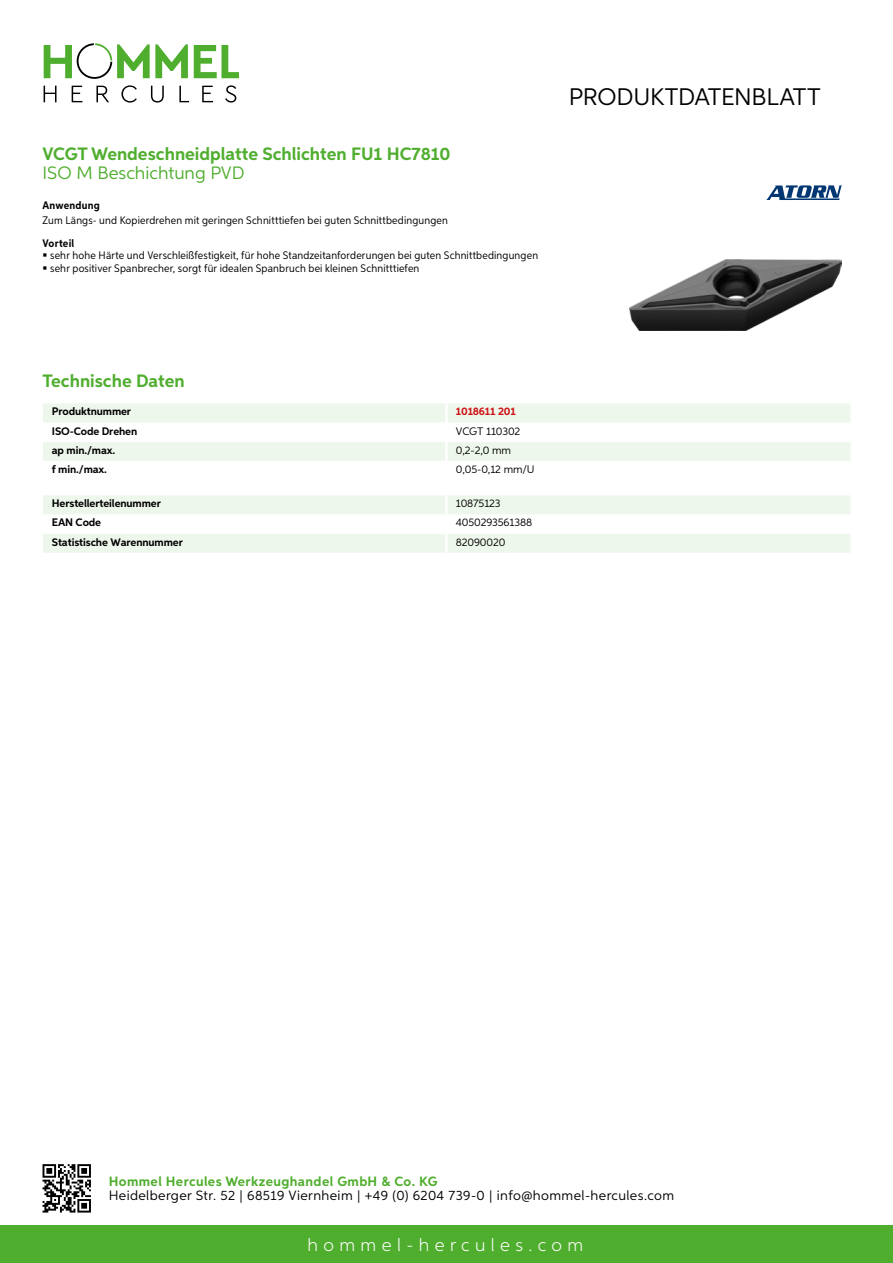
<style>
.page{position:relative;width:893px;height:1263px;background:#fff}
.page>*{position:absolute;margin:0;border:0;box-sizing:border-box;transform-origin:0 0}
.t1{font:24px "Aspira";letter-spacing:-.01em;color:#000}
.t2{font:700 18px "Aspira";color:#50ae2f}
.t3{font:300 18px "Aspira";letter-spacing:.3em;color:#fff}
.t4{font:18px "Aspira";color:#50ae2f}
.t5{font:13.5px "Aspira";letter-spacing:.03em;color:#000}
.t6{font:700 13.5px "Aspira";letter-spacing:.03em;color:#50ae2f}
.t7{font:10.95px/12.8px "Aspira Nar";letter-spacing:.015em;color:#000}
.t8{font:700 10.95px "Aspira";letter-spacing:-.01em;color:#000}
.t9{font:10.95px "Aspira";letter-spacing:-.01em;color:#000}
.t10{font:700 10.95px "Aspira Nar";letter-spacing:.02em;color:#000}
.t11{font:700 10.95px "Aspira";letter-spacing:-.01em;color:#cd1013}
</style>
<div class="page">
<div style="left:0;top:1226px;width:893px;height:37px;background:#50ae2f"></div>
<svg style="left:43px;top:1164px;width:48px;height:48px"></svg>
<svg style="left:194px;top:45px;width:45px;height:33px"></svg>
<svg style="left:44px;top:43px;width:144px;height:36px"></svg>
<svg style="left:44px;top:86px;width:13px;height:16px"></svg>
<svg style="left:72px;top:86px;width:10px;height:16px"></svg>
<svg style="left:96px;top:86px;width:13px;height:16px"></svg>
<svg style="left:121px;top:85px;width:16px;height:18px"></svg>
<svg style="left:151px;top:86px;width:13px;height:17px"></svg>
<svg style="left:179px;top:86px;width:10px;height:16px"></svg>
<svg style="left:202px;top:86px;width:11px;height:16px"></svg>
<svg style="left:225px;top:85px;width:11px;height:18px"></svg>
<div style="left:43px;top:403px;width:807px;height:19px;background:#eef7eb"></div>
<div style="left:43px;top:442px;width:807px;height:19px;background:#eef7eb"></div>
<hr style="left:445px;top:403px;width:3px;height:20px;background:#fff">
<hr style="left:445px;top:442px;width:3px;height:19px;background:#fff">
<svg style="left:43px;top:495px;width:807px;height:58px"></svg>
<hr style="left:445px;top:534px;width:3px;height:19px;background:#fff">
<img style="left:629px;top:259px;width:213px;height:72px">
<svg style="left:766px;top:185px;width:76px;height:15px"></svg>
<h2 class="t2" style="left:43px;top:142px;width:410px">VCGT Wendeschneidplatte Schlichten FU1 HC7810</h2>
<h2 class="t4" style="left:43px;top:162px;width:201px">ISO M Beschichtung PVD</h2>
<p class="t10" style="left:43px;top:199px;width:59px">Anwendung</p>
<p class="t7" style="left:43px;top:214px;width:407px">Zum Längs- und Kopierdrehen mit geringen Schnitttiefen bei guten Schnittbedingungen</p>
<p class="t10" style="left:43px;top:236px;width:33px">Vorteil</p>
<p class="t7" style="left:50px;top:249px;width:489px">sehr hohe Härte und Verschleißfestigkeit, für hohe Standzeitanforderungen bei guten Schnittbedingungen sehr positiver Spanbrecher, sorgt für idealen Spanbruch bei kleinen Schnitttiefen</p>
<h1 class="t1" style="left:569px;top:82px;width:253px">Produktdatenblatt</h1>
<h2 class="t2" style="left:43px;top:369px;width:144px">Technische Daten</h2>
<p class="t8" style="left:52px;top:405px;width:81px">Produktnummer</p>
<p class="t11" style="left:456px;top:405px;width:61px">1018611 201</p>
<p class="t8" style="left:52px;top:424px;width:87px">ISO-Code Drehen</p>
<p class="t9" style="left:456px;top:424px;width:66px">VCGT 110302</p>
<p class="t8" style="left:52px;top:443px;width:65px">ap min./max.</p>
<p class="t9" style="left:456px;top:443px;width:57px">0,2-2,0 mm</p>
<p class="t8" style="left:52px;top:462px;width:57px">f min./max.</p>
<p class="t9" style="left:456px;top:462px;width:78px">0,05-0,12 mm/U</p>
<p class="t8" style="left:52px;top:497px;width:111px">Herstellerteilenummer</p>
<p class="t9" style="left:456px;top:497px;width:46px">10875123</p>
<p class="t8" style="left:52px;top:516px;width:51px">EAN Code</p>
<p class="t9" style="left:456px;top:516px;width:78px">4050293561388</p>
<p class="t8" style="left:52px;top:535px;width:132px">Statistische Warennummer</p>
<p class="t9" style="left:456px;top:535px;width:51px">82090020</p>
<p class="t6" style="left:109px;top:1172px;width:330px">Hommel Hercules Werkzeughandel GmbH &amp; Co. KG</p>
<p class="t5" style="left:109px;top:1187px;width:567px">Heidelberger Str. 52 | 68519 Viernheim | +49 (0) 6204 739-0 | info@hommel-hercules.com</p>
<h2 class="t3" style="left:307px;top:1234px;width:277px">hommel-hercules.com</h2>
</div>
